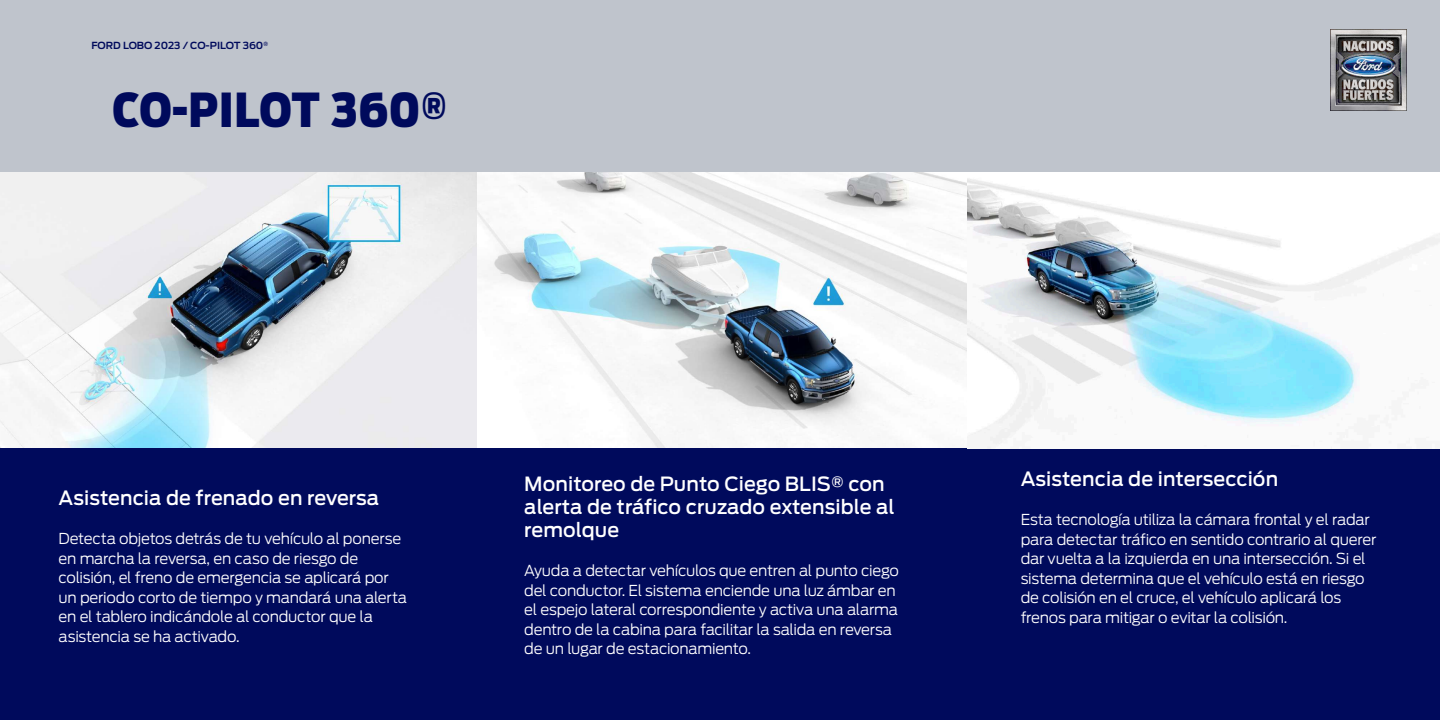
<style>
.page{position:relative;width:1440px;height:720px;background:#bfc4cc}
.page>*{position:absolute;margin:0;border:0;box-sizing:border-box;transform-origin:0 0}
.t1{font:900 46.5px "Ford Antenna Cond";letter-spacing:.01em;color:#000a5c}
.t2{font:500 19.5px/23.2px "Ford Antenna";letter-spacing:.005em;color:#fff}
.t3{font:300 15px/19.5px "Ford Antenna";letter-spacing:-.02em;color:#fff}
.t4{font:600 9.75px "Ford Antenna";color:#000a5c}
</style>
<div class="page">
<div style="left:0;top:448px;width:1440px;height:272px;background:#000a5c"></div>
<img style="left:0;top:172px;width:477px;height:276px">
<img style="left:477px;top:172px;width:491px;height:276px">
<img style="left:968px;top:172px;width:472px;height:276px">
<img style="left:1330px;top:30px;width:77px;height:81px">
<p class="t4" style="left:92px;top:37px;width:178px">FORD LOBO 2023 / CO-PILOT 360<sup>®</sup></p>
<h1 class="t1" style="left:112px;top:67px;width:336px">CO-PILOT 360®</h1>
<h2 class="t2" style="left:59px;top:484px;width:322px">Asistencia de frenado en reversa</h2>
<p class="t3" style="left:59px;top:527px;width:350px">Detecta objetos detrás de tu vehículo al ponerse en marcha la reversa, en caso de riesgo de colisión, el freno de emergencia se aplicará por un periodo corto de tiempo y mandará una alerta en el tablero indicándole al conductor que la asistencia se ha activado.</p>
<h2 class="t2" style="left:524px;top:470px;width:372px">Monitoreo de Punto Ciego BLIS® con alerta de tráfico cruzado extensible al remolque</h2>
<p class="t3" style="left:524px;top:559px;width:376px">Ayuda a detectar vehículos que entren al punto ciego del conductor. El sistema enciende una luz ámbar en el espejo lateral correspondiente y activa una alarma dentro de la cabina para facilitar la salida en reversa de un lugar de estacionamiento.</p>
<h2 class="t2" style="left:1021px;top:465px;width:259px">Asistencia de intersección</h2>
<p class="t3" style="left:1021px;top:508px;width:357px">Esta tecnología utiliza la cámara frontal y el radar para detectar tráfico en sentido contrario al querer dar vuelta a la izquierda en una intersección. Si el sistema determina que el vehículo está en riesgo de colisión en el cruce, el vehículo aplicará los frenos para mitigar o evitar la colisión.</p>
</div>
